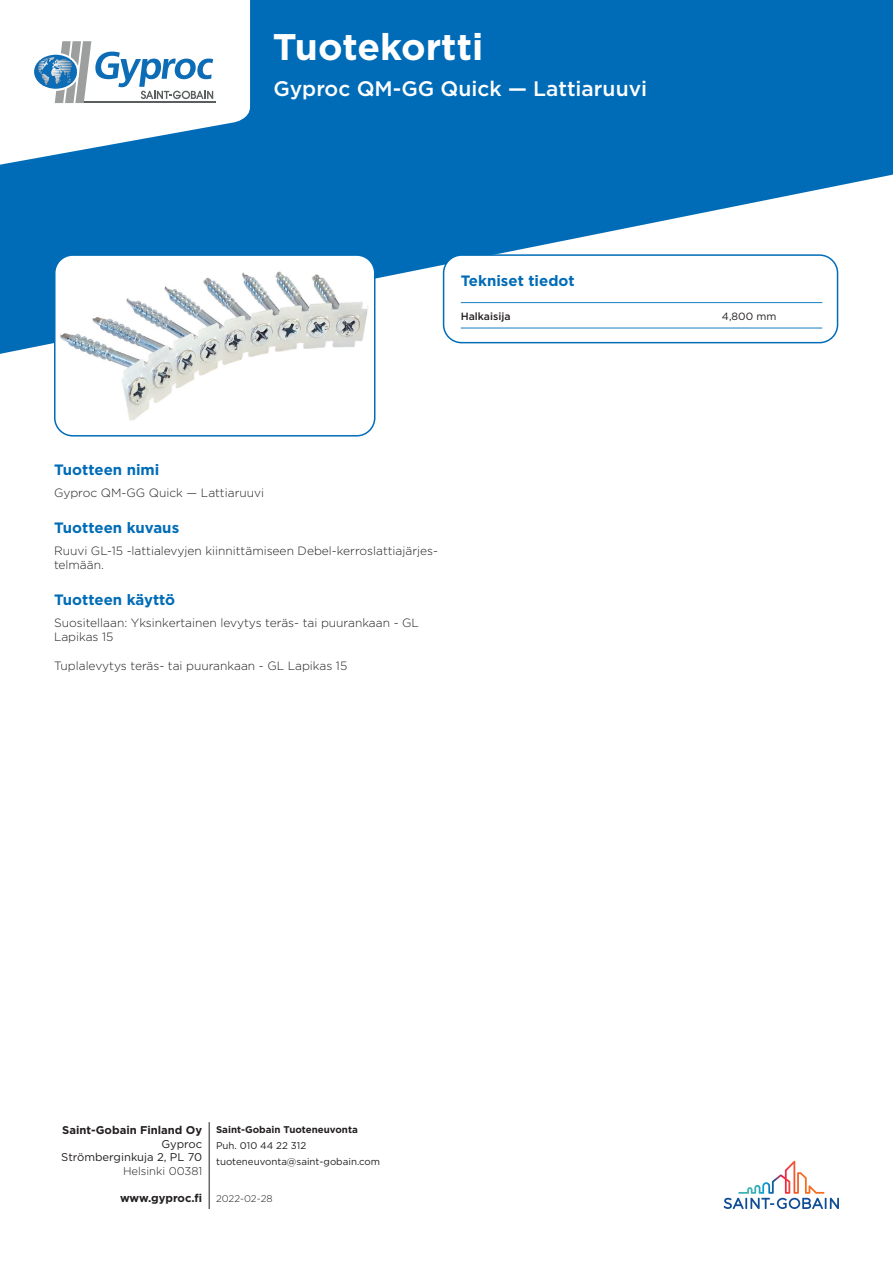
<style>
.page{position:relative;width:893px;height:1263px;background:#fff}
.page>*{position:absolute;margin:0;border:0;box-sizing:border-box;transform-origin:0 0}
.t1{font:700 37.05px "Gotham";color:#fff}
.Header_Name{font:500 21px "Gotham";color:#fff}
.Longname{font:700 15px "Gotham";color:#006cb7}
.header_1{font:700 15px "Gotham";color:#006cb7}
.Shortname{font:300 12px/14.4px "Gotham";color:#231f20}
.t2{font:700 11.25px "Gotham";color:#231f20}
.t3{font:11.25px/13.5px "Gotham";color:#231f20;text-align:right}
.t4{font:300 11.25px "Gotham";color:#231f20}
.column_1{font:500 10.5px "Gotham";color:#231f20}
.column_2{font:10.5px "Gotham";color:#231f20}
.t5{font:9.75px/16.2px "Gotham";color:#231f20}
.t6{font:700 9.75px "Gotham";color:#231f20}
.t7{font:300 9.75px "Gotham";color:#231f20}
</style>
<div class="page">
<svg style="left:0;top:0;width:893px;height:354px;background:#2682c1"></svg>
<hr style="left:209px;top:1122px;width:1px;height:87px;background:#231f20">
<svg style="left:724px;top:1161px;width:115px;height:48px"></svg>
<svg style="left:0;top:0;width:250px;height:170px"></svg>
<div style="left:55px;top:255px;width:320px;height:181px;background:#fff;border-radius:18px"></div>
<img style="left:60px;top:266px;width:315px;height:158px">
<div style="left:54px;top:254px;width:321px;height:183px;border:2px solid #006cb7;border-radius:18px"></div>
<div style="left:444px;top:255px;width:393px;height:88px;background:#fff;border-radius:18px"></div>
<hr style="left:461px;top:302px;width:255px;height:1px;background:#197cc1">
<hr style="left:716px;top:302px;width:106px;height:1px;background:#197cc1">
<hr style="left:461px;top:328px;width:255px;height:1px;background:#197cc1">
<hr style="left:716px;top:328px;width:106px;height:1px;background:#197cc1">
<div style="left:443px;top:254px;width:395px;height:89px;border:2px solid #006cb7;border-radius:18px"></div>
<h1 class="t1" style="left:273px;top:22px;width:212px">Tuotekortti</h1>
<p class="Header_Name" style="left:273px;top:75px;width:375px">Gyproc QM-GG Quick — Lattiaruuvi</p>
<p class="header_1" style="left:461px;top:270px;width:115px">Tekniset tiedot</p>
<p class="column_1" style="left:461px;top:309px;width:51px">Halkaisija</p>
<p class="column_2" style="left:722px;top:309px;width:56px">4,800 mm</p>
<p class="Longname" style="left:54px;top:460px;width:107px">Tuotteen nimi</p>
<p class="Shortname" style="left:54px;top:485px;width:212px">Gyproc QM-GG Quick — Lattiaruuvi</p>
<p class="Longname" style="left:54px;top:517px;width:127px">Tuotteen kuvaus</p>
<p class="Shortname" style="left:54px;top:543px;width:385px">Ruuvi GL-15 -lattialevyjen kiinnittämiseen Debel-kerroslattiajärjes&shy;telmään.</p>
<p class="Longname" style="left:54px;top:590px;width:123px">Tuotteen käyttö</p>
<p class="Shortname" style="left:54px;top:615px;width:366px">Suositellaan: Yksinkertainen levytys teräs- tai puurankaan - GL<br>Lapikas 15</p>
<p class="Shortname" style="left:54px;top:658px;width:295px">Tuplalevytys teräs- tai puurankaan - GL Lapikas 15</p>
<p class="t2" style="left:62px;top:1123px;width:141px">Saint-Gobain Finland Oy</p>
<p class="t3" style="left:61px;top:1137px;width:143px">Gyproc<br>Strömberginkuja 2, PL 70</p>
<p class="t4" style="left:123px;top:1163px;width:81px">Helsinki 00381</p>
<p class="t2" style="left:120px;top:1190px;width:84px">www.gyproc.fi</p>
<p class="t6" style="left:216px;top:1123px;width:143px">Saint-Gobain Tuoteneuvonta</p>
<p class="t5" style="left:216px;top:1137px;width:166px">Puh. 010 44 22 312 tuoteneuvonta@saint-gobain.com</p>
<p class="t7" style="left:216px;top:1192px;width:58px">2022-02-28</p>
</div>
